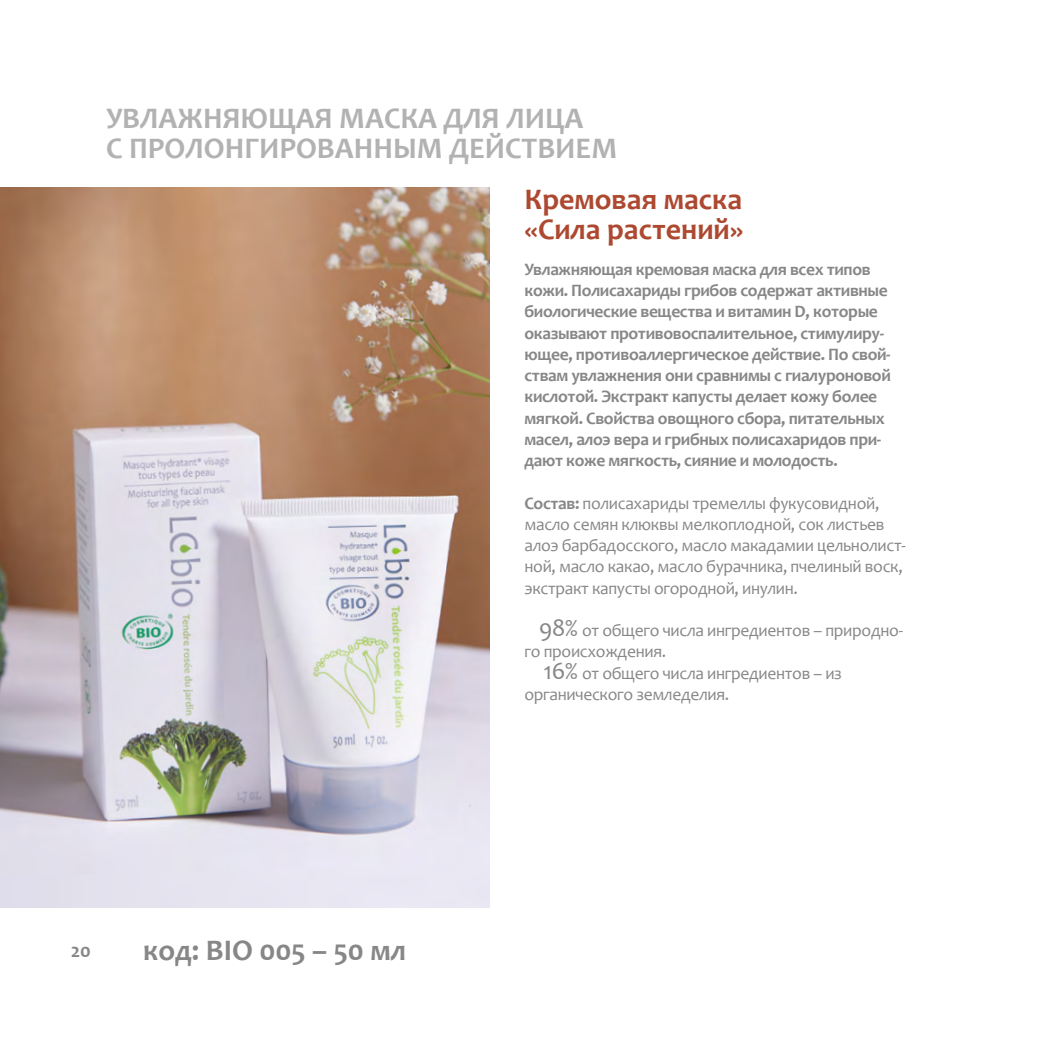
<style>
.page{position:relative;width:1049px;height:1049px;background:#fff}
.page>*{position:absolute;margin:0;border:0;box-sizing:border-box;transform-origin:0 0}
.t1{font:700 30px/30px "Candara";color:#b3b2b2}
.t2{font:700 30px/30px "Candara";color:#ad4930}
.t3{font:700 30px "Candara";color:#878787}
.t4{font:700 20px "Candara";color:#878787}
.t5{font:700 17.5px/21.2px "Candara";letter-spacing:-.02em;color:#878787}
.t6{font:17.5px/21.2px "Candara";letter-spacing:-.02em;color:#878787}
.s1{font-weight:700}
.s2{font-size:25px}
</style>
<div class="page">
<img style="left:0;top:188px;width:489px;height:719px">
<h1 class="t1" style="left:106px;top:103px;width:512px">УВЛАЖНЯЮЩАЯ МАСКА ДЛЯ ЛИЦА<br>С ПРОЛОНГИРОВАННЫМ ДЕЙСТВИЕМ</h1>
<h1 class="t2" style="left:524px;top:184px;width:220px">Кремовая маска «Сила растений»</h1>
<p class="t5" style="left:524px;top:258px;width:368px">Увлажняющая кремовая маска для всех типов кожи. Полисахариды грибов содержат активные биологические вещества и витамин D, которые оказывают противовоспалительное, стимулиру&shy;ющее, противоаллергическое действие. По свой&shy;ствам увлажнения они сравнимы с гиалуроновой кислотой. Экстракт капусты делает кожу более мягкой. Свойства овощного сбора, питательных масел, алоэ вера и грибных полисахаридов при&shy;дают коже мягкость, сияние и молодость.</p>
<p class="t6" style="left:524px;top:492px;width:383px"><span class="s1">Состав:</span> полисахариды тремеллы фукусовидной, масло семян клюквы мелкоплодной, сок листьев алоэ барбадосского, масло макадамии цельнолист&shy;ной, масло какао, масло бурачника, пчелиный воск, экстракт капусты огородной, инулин.</p>
<p class="t6" style="left:539px;top:620px;width:366px"><span class="s2">98%</span> от общего числа ингредиентов – природно-</p>
<p class="t6" style="left:524px;top:641px;width:143px">го происхождения.</p>
<p class="t6" style="left:544px;top:662px;width:300px"><span class="s2">16%</span> от общего числа ингредиентов – из</p>
<p class="t6" style="left:524px;top:683px;width:206px">органического земледелия.</p>
<p class="t4" style="left:71px;top:938px;width:22px">20</p>
<h1 class="t3" style="left:143px;top:931px;width:265px">код: BIO 005 – 50 мл</h1>
</div>
